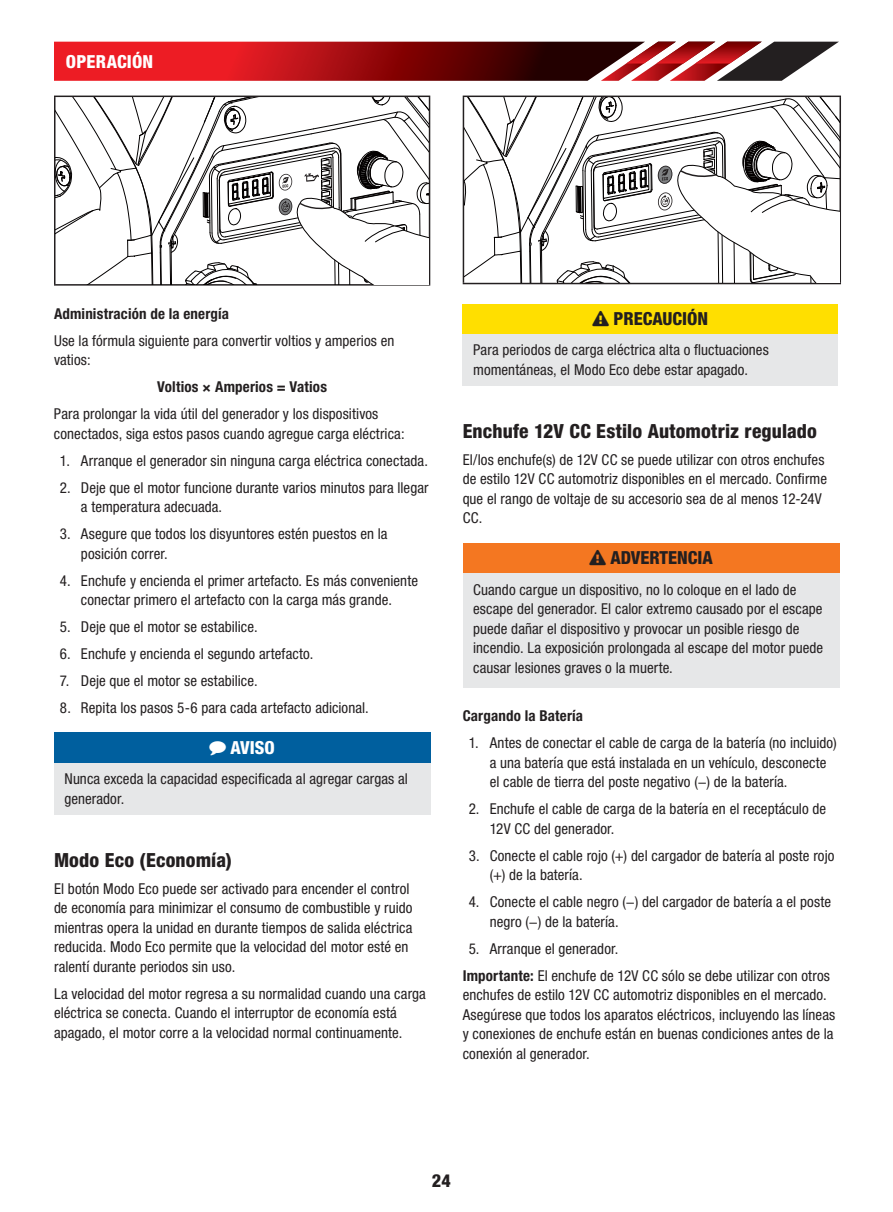
<style>
.page{position:relative;width:893px;height:1212px;background:#fff}
.page>*{position:absolute;margin:0;border:0;box-sizing:border-box;transform-origin:0 0}
.t1{font:800 condensed 19.5px "Helvetica Neue LT Std";letter-spacing:.01em;color:#231f20}
.t2{font:800 condensed 18px "Helvetica Neue LT Std";color:#231f20}
.t3{font:800 condensed 18px "Helvetica Neue LT Std";letter-spacing:.005em;color:#fff}
.t4{font:condensed 15px/19.5px "Helvetica Neue LT Std";letter-spacing:.005em;color:#231f20}
.t5{font:700 condensed 15px "Helvetica Neue LT Std";letter-spacing:.01em;color:#231f20}
.s1{font-weight:700}
</style>
<div class="page">
<svg style="left:54px;top:42px;width:785px;height:39px;background:#9e282b"></svg>
<hr style="left:54px;top:96px;width:376px;height:1px;background:#231f20">
<hr style="left:54px;top:97px;width:2px;height:187px;background:#231f20">
<hr style="left:54px;top:284px;width:376px;height:2px;background:#231f20">
<svg style="left:55px;top:97px;width:375px;height:188px"></svg>
<div style="left:54px;top:733px;width:376px;height:30px;background:#005f9e"></div>
<div style="left:54px;top:763px;width:376px;height:51px;background:#e6e7e8"></div>
<hr style="left:463px;top:96px;width:378px;height:1px;background:#231f20">
<hr style="left:463px;top:97px;width:1px;height:186px;background:#231f20">
<hr style="left:839px;top:97px;width:2px;height:186px;background:#231f20">
<hr style="left:463px;top:283px;width:378px;height:1px;background:#231f20">
<svg style="left:464px;top:97px;width:375px;height:186px"></svg>
<div style="left:463px;top:304px;width:375px;height:30px;background:#ffdf00"></div>
<div style="left:463px;top:334px;width:375px;height:51px;background:#e6e7e8"></div>
<div style="left:463px;top:543px;width:376px;height:30px;background:#f47721"></div>
<div style="left:463px;top:573px;width:376px;height:115px;background:#e6e7e8"></div>
<p class="t3" style="left:66px;top:51px;width:21px">Operaci</p>
<p class="t3" style="left:132px;top:51px;width:21px">ón</p>
<p class="t5" style="left:54px;top:304px;width:177px">Administración de la energía</p>
<p class="t4" style="left:54px;top:330px;width:342px">Use la fórmula siguiente para convertir voltios y amperios en vatios:</p>
<p class="t5" style="left:157px;top:378px;width:171px">Voltios × Amperios = Vatios</p>
<p class="t4" style="left:54px;top:404px;width:352px">Para prolongar la vida útil del generador y los dispositivos conectados, siga estos pasos cuando agregue carga eléctrica:</p>
<p class="t4" style="left:60px;top:450px;width:370px">1. Arranque el generador sin ninguna carga eléctrica conectada.</p>
<p class="t4" style="left:81px;top:477px;width:349px;text-indent:-21px">2. Deje que el motor funcione durante varios minutos para llegar a temperatura adecuada.</p>
<p class="t4" style="left:81px;top:524px;width:308px;text-indent:-21px">3. Asegure que todos los disyuntores estén puestos en la posición correr.</p>
<p class="t4" style="left:60px;top:570px;width:360px;text-align:center">4. Enchufe y encienda el primer artefacto. Es más conveniente conectar primero el artefacto con la carga más grande.</p>
<p class="t4" style="left:60px;top:617px;width:199px">5. Deje que el motor se estabilice.</p>
<p class="t4" style="left:60px;top:644px;width:255px">6. Enchufe y encienda el segundo artefacto.</p>
<p class="t4" style="left:60px;top:671px;width:199px">7. Deje que el motor se estabilice.</p>
<p class="t4" style="left:60px;top:698px;width:310px">8. Repita los pasos 5-6 para cada artefacto adicional.</p>
<p class="t3" style="left:209px;top:736px;width:67px">◆ AVISO</p>
<p class="t4" style="left:64px;top:769px;width:345px">Nunca exceda la capacidad especificada al agregar cargas al generador.</p>
<h1 class="t1" style="left:54px;top:848px;width:180px">Modo Eco (Economía)</h1>
<p class="t4" style="left:54px;top:879px;width:360px">El botón Modo Eco puede ser activado para encender el control de economía para minimizar el consumo de combustible y ruido mientras opera la unidad en durante tiempos de salida eléctrica reducida. Modo Eco permite que la velocidad del motor esté en ralentí durante periodos sin uso.</p>
<p class="t4" style="left:54px;top:984px;width:373px">La velocidad del motor regresa a su normalidad cuando una carga eléctrica se conecta. Cuando el interruptor de economía está apagado, el motor corre a la velocidad normal continuamente.</p>
<p class="t2" style="left:592px;top:308px;width:117px">❑ PRECAUCIÓN</p>
<p class="t4" style="left:473px;top:340px;width:297px">Para periodos de carga eléctrica alta o fluctuaciones momentáneas, el Modo Eco debe estar apagado.</p>
<h1 class="t1" style="left:463px;top:419px;width:356px">Enchufe 12V CC Estilo Automotriz regulado</h1>
<p class="t4" style="left:463px;top:450px;width:366px">El/los enchufe(s) de 12V CC se puede utilizar con otros enchufes de estilo 12V CC automotriz disponibles en el mercado. Confirme que el rango de voltaje de su accesorio sea de al menos 12-24V CC.</p>
<p class="t2" style="left:589px;top:547px;width:125px">❑ ADVERTENCIA</p>
<p class="t4" style="left:473px;top:579px;width:352px">Cuando cargue un dispositivo, no lo coloque en el lado de escape del generador. El calor extremo causado por el escape puede dañar el dispositivo y provocar un posible riesgo de incendio. La exposición prolongada al escape del motor puede causar lesiones graves o la muerte.</p>
<p class="t5" style="left:463px;top:707px;width:122px">Cargando la Batería</p>
<p class="t4" style="left:490px;top:733px;width:349px;text-indent:-21px">1. Antes de conectar el cable de carga de la batería (no incluido) a una batería que está instalada en un vehículo, desconecte el cable de tierra del poste negativo (−) de la batería.</p>
<p class="t4" style="left:490px;top:799px;width:338px;text-indent:-21px">2. Enchufe el cable de carga de la batería en el receptáculo de<br>12V CC del generador.</p>
<p class="t4" style="left:490px;top:845px;width:346px;text-indent:-21px">3. Conecte el cable rojo (+) del cargador de batería al poste rojo (+) de la batería.</p>
<p class="t4" style="left:490px;top:892px;width:343px;text-indent:-21px">4. Conecte el cable negro (−) del cargador de batería a el poste negro (−) de la batería.</p>
<p class="t4" style="left:463px;top:935px;width:369px;line-height:27px;text-indent:6px">5. Arranque el generador.<br><span class="s1">Importante:</span> El enchufe de 12V CC sólo se debe utilizar con otros</p>
<p class="t4" style="left:463px;top:985px;width:374px">enchufes de estilo 12V CC automotriz disponibles en el mercado.<br>Asegúrese que todos los aparatos eléctricos, incluyendo las líneas y conexiones de enchufe están en buenas condiciones antes de la conexión al generador.</p>
<p class="t2" style="left:432px;top:1169px;width:21px">24</p>
</div>
